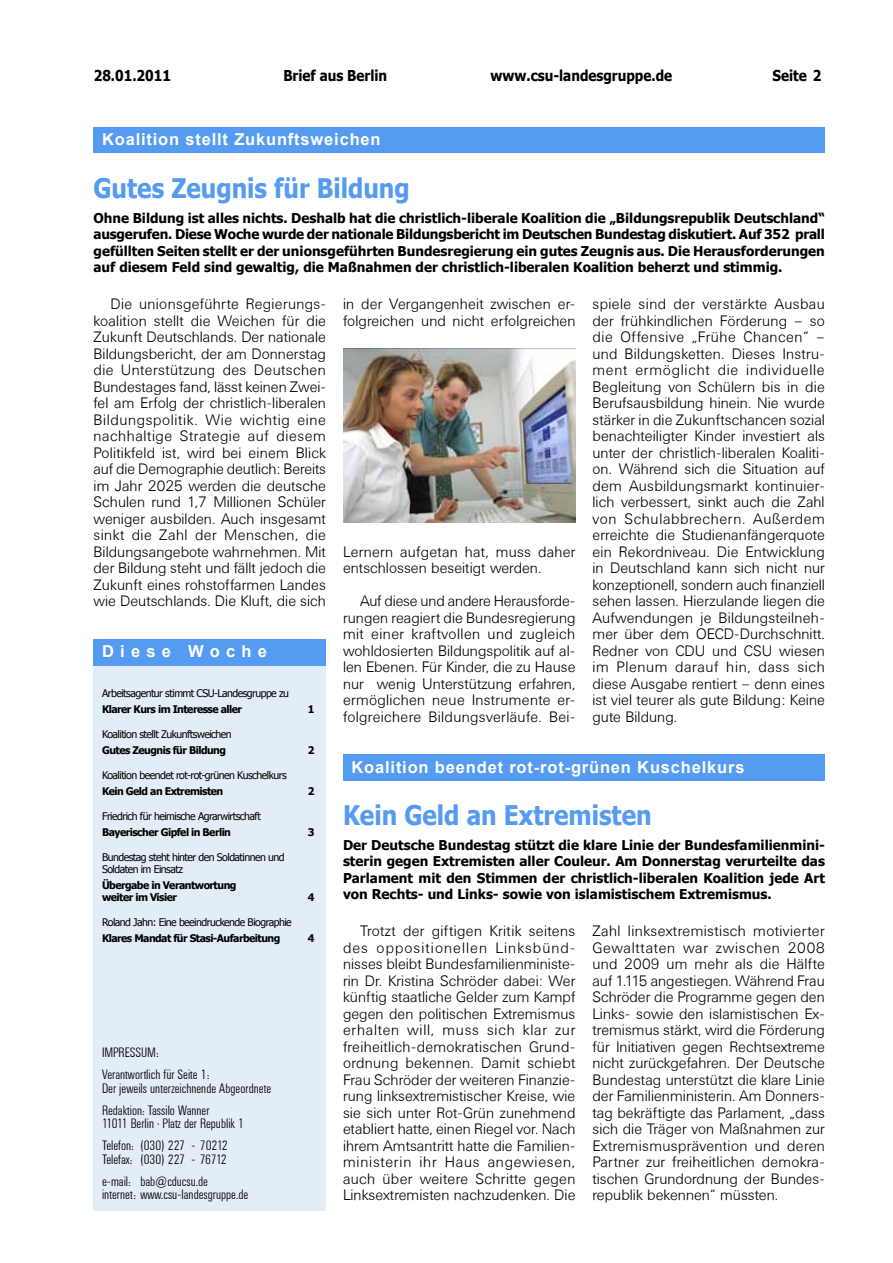
<style>
.page{position:relative;width:893px;height:1263px;background:#fff}
.page>*{position:absolute;margin:0;border:0;box-sizing:border-box;transform-origin:0 0}
.t1{font:700 27px "Tahoma";color:#559bf2;scale:.9 1}
.t2{font:700 16.5px "Arial";letter-spacing:.05em;color:#fff}
.t3{font:300 15px/16.5px "Univers BSK";color:#000;text-align:justify}
.t4{font:700 15px "Tahoma";color:#000;scale:.9 1}
.t5{font:700 13.5px/16.5px "Tahoma";color:#000;text-align:justify}
.t6{font:300 13.5px/22px "Univers Condensed BSK";color:#000}
.t7{font:10.5px/12px "Tahoma";letter-spacing:-.05em;color:#000}
.t8{font:700 10.5px/12px "Tahoma";letter-spacing:-.05em;color:#000}
</style>
<div class="page">
<div style="left:94px;top:655px;width:232px;height:556px;background:#e2edf7"></div>
<div style="left:94px;top:639px;width:232px;height:27px;background:#559bf2"></div>
<div style="left:343px;top:755px;width:482px;height:26px;background:#559bf2"></div>
<div style="left:94px;top:127px;width:731px;height:26px;background:#559bf2"></div>
<img style="left:343px;top:349px;width:232px;height:174px">
<p class="t4" style="left:94px;top:65px;width:87px">28.01.2011</p>
<p class="t4" style="left:283px;top:65px;width:117px">Brief aus Berlin</p>
<p class="t4" style="left:490px;top:65px;width:203px">www.csu-landesgruppe.de</p>
<p class="t4" style="left:772px;top:65px;width:56px">Seite 2</p>
<p class="t2" style="left:102px;top:128px;width:280px">Koalition stellt Zukunftsweichen</p>
<h1 class="t1" style="left:94px;top:169px;width:353px">Gutes Zeugnis für Bildung</h1>
<p class="t5" style="left:94px;top:209px;width:733px">Ohne Bildung ist alles nichts. Deshalb hat die christlich-liberale Koalition die „Bildungsrepublik Deutschland“ ausgerufen. Diese Woche wurde der nationale Bildungsbericht im Deutschen Bundestag diskutiert. Auf 352 prall gefüllten Seiten stellt er der unionsgeführten Bundesregierung ein gutes Zeugnis aus. Die Herausforderungen auf diesem Feld sind gewaltig, die Maßnahmen der christlich-liberalen Koalition beherzt und stimmig.</p>
<p class="t3" style="left:94px;top:296px;width:234px;text-indent:17px">Die unionsgeführte Regierungs&shy;koalition stellt die Weichen für die Zukunft Deutschlands. Der nationale Bildungsbericht, der am Donnerstag die Unterstützung des Deutschen Bundestages fand, lässt keinen Zwei&shy;fel am Erfolg der christlich-liberalen Bildungspolitik. Wie wichtig eine nachhaltige Strategie auf diesem Politikfeld ist, wird bei einem Blick auf die Demographie deutlich: Bereits im Jahr 2025 werden die deutsche Schulen rund 1,7 Millionen Schüler weniger ausbilden. Auch insgesamt sinkt die Zahl der Menschen, die Bildungsangebote wahrnehmen. Mit der Bildung steht und fällt jedoch die Zukunft eines rohstoffarmen Landes wie Deutschlands. Die Kluft, die sich</p>
<p class="t3" style="left:343px;top:296px;width:234px">in der Vergangenheit zwischen er&shy;folgreichen und nicht erfolgreichen</p>
<p class="t3" style="left:592px;top:296px;width:234px">spiele sind der verstärkte Ausbau der frühkindlichen Förderung – so die Offensive „Frühe Chancen“ – und Bildungsketten. Dieses Instru&shy;ment ermöglicht die individuelle Begleitung von Schülern bis in die Berufsausbildung hinein. Nie wurde stärker in die Zukunftschancen sozial benachteiligter Kinder investiert als unter der christlich-liberalen Koaliti&shy;on. Während sich die Situation auf dem Ausbildungsmarkt kontinuier&shy;lich verbessert, sinkt auch die Zahl von Schulabbrechern. Außerdem erreichte die Studienanfängerquote ein Rekordniveau. Die Entwicklung in Deutschland kann sich nicht nur konzeptionell, sondern auch finanziell sehen lassen. Hierzulande liegen die Aufwendungen je Bildungsteilneh&shy;mer über dem OECD-Durchschnitt.<br>Redner von CDU und CSU wiesen im Plenum darauf hin, dass sich diese Ausgabe rentiert – denn eines ist viel teurer als gute Bildung: Keine gute Bildung.</p>
<p class="t3" style="left:343px;top:543px;width:234px">Lernern aufgetan hat, muss daher entschlossen beseitigt werden.</p>
<p class="t3" style="left:343px;top:593px;width:234px;text-indent:17px">Auf diese und andere Herausforde&shy;rungen reagiert die Bundesregierung mit einer kraftvollen und zugleich wohldosierten Bildungspolitik auf al&shy;len Ebenen. Für Kinder, die zu Hause nur wenig Unterstützung erfahren, ermöglichen neue Instrumente er&shy;folgreichere Bildungsverläufe. Bei-</p>
<p class="t2" style="left:102px;top:640px;width:167px">D i e s e W o c h e</p>
<p class="t7" style="left:102px;top:686px;width:188px">Arbeitsagentur stimmt CSU-Landesgruppe zu</p>
<p class="t8" style="left:102px;top:702px;width:142px">Klarer Kurs im Interesse aller</p>
<p class="t8" style="left:308px;top:702px;width:8px">1</p>
<p class="t7" style="left:102px;top:727px;width:131px">Koalition stellt Zukunftsweichen</p>
<p class="t8" style="left:102px;top:743px;width:126px">Gutes Zeugnis für Bildung</p>
<p class="t8" style="left:308px;top:743px;width:8px">2</p>
<p class="t7" style="left:102px;top:768px;width:186px">Koalition beendet rot-rot-grünen Kuschelkurs</p>
<p class="t8" style="left:102px;top:784px;width:123px">Kein Geld an Extremisten</p>
<p class="t8" style="left:308px;top:784px;width:8px">2</p>
<p class="t7" style="left:102px;top:809px;width:160px">Friedrich für heimische Agrarwirtschaft</p>
<p class="t8" style="left:102px;top:825px;width:130px">Bayerischer Gipfel in Berlin</p>
<p class="t8" style="left:308px;top:825px;width:8px">3</p>
<p class="t7" style="left:102px;top:850px;width:184px">Bundestag steht hinter den Soldatinnen und<br>Soldaten im Einsatz</p>
<p class="t8" style="left:102px;top:878px;width:136px">Übergabe in Verantwortung weiter im Visier</p>
<p class="t2" style="left:351px;top:756px;width:395px">Koalition beendet rot-rot-grünen Kuschelkurs</p>
<h1 class="t1" style="left:343px;top:796px;width:345px">Kein Geld an Extremisten</h1>
<p class="t5" style="left:343px;top:836px;width:483px">Der Deutsche Bundestag stützt die klare Linie der Bundesfamilienmini&shy;sterin gegen Extremisten aller Couleur. Am Donnerstag verurteilte das Parlament mit den Stimmen der christlich-liberalen Koalition jede Art von Rechts- und Links- sowie von islamistischem Extremismus.</p>
<p class="t8" style="left:308px;top:890px;width:8px">4</p>
<p class="t7" style="left:102px;top:915px;width:191px">Roland Jahn: Eine beeindruckende Biographie</p>
<p class="t8" style="left:102px;top:931px;width:180px">Klares Mandat für Stasi-Aufarbeitung</p>
<p class="t8" style="left:308px;top:931px;width:8px">4</p>
<p class="t6" style="left:102px;top:1042px;width:109px">IMPRESSUM:<br>Verantwortlich für Seite 1:</p>
<p class="t6" style="left:102px;top:1077px;width:171px">Der jeweils unterzeichnende Abgeordnete<br>Redaktion: Tassilo Wanner</p>
<p class="t6" style="left:102px;top:1113px;width:144px">11011 Berlin · Platz der Republik 1<br>Telefon: (030) 227 - 70212</p>
<p class="t6" style="left:102px;top:1148px;width:126px">Telefax: (030) 227 - 76712 e-mail: bab@cducsu.de</p>
<p class="t6" style="left:102px;top:1184px;width:148px">internet: www.csu-landesgruppe.de</p>
<p class="t3" style="left:343px;top:923px;width:234px;text-align:left;text-indent:17px">Trotzt der giftigen Kritik seitens des oppositionellen Linksbünd&shy;nisses bleibt Bundesfamilienministe&shy;rin Dr. Kristina Schröder dabei: Wer künftig staatliche Gelder zum Kampf gegen den politischen Extremismus erhalten will, muss sich klar zur freiheitlich-demokratischen Grund&shy;ordnung bekennen. Damit schiebt Frau Schröder der weiteren Finanzie&shy;rung linksextremistischer Kreise, wie sie sich unter Rot-Grün zunehmend etabliert hatte, einen Riegel vor. Nach ihrem Amtsantritt hatte die Familien&shy;ministerin ihr Haus angewiesen, auch über weitere Schritte gegen Linksextremisten nachzudenken. Die</p>
<p class="t3" style="left:592px;top:923px;width:234px">Zahl linksextremistisch motivierter Gewalttaten war zwischen 2008 und 2009 um mehr als die Hälfte auf 1.115 angestiegen. Während Frau Schröder die Programme gegen den Links- sowie den islamistischen Ex&shy;tremismus stärkt, wird die Förderung für Initiativen gegen Rechtsextreme nicht zurückgefahren. Der Deutsche Bundestag unterstützt die klare Linie der Familienministerin. Am Donners&shy;tag bekräftigte das Parlament, „dass sich die Träger von Maßnahmen zur Extremismusprävention und deren Partner zur freiheitlichen demokra&shy;tischen Grundordnung der Bundes&shy;republik bekennen“ müssten.</p>
</div>
